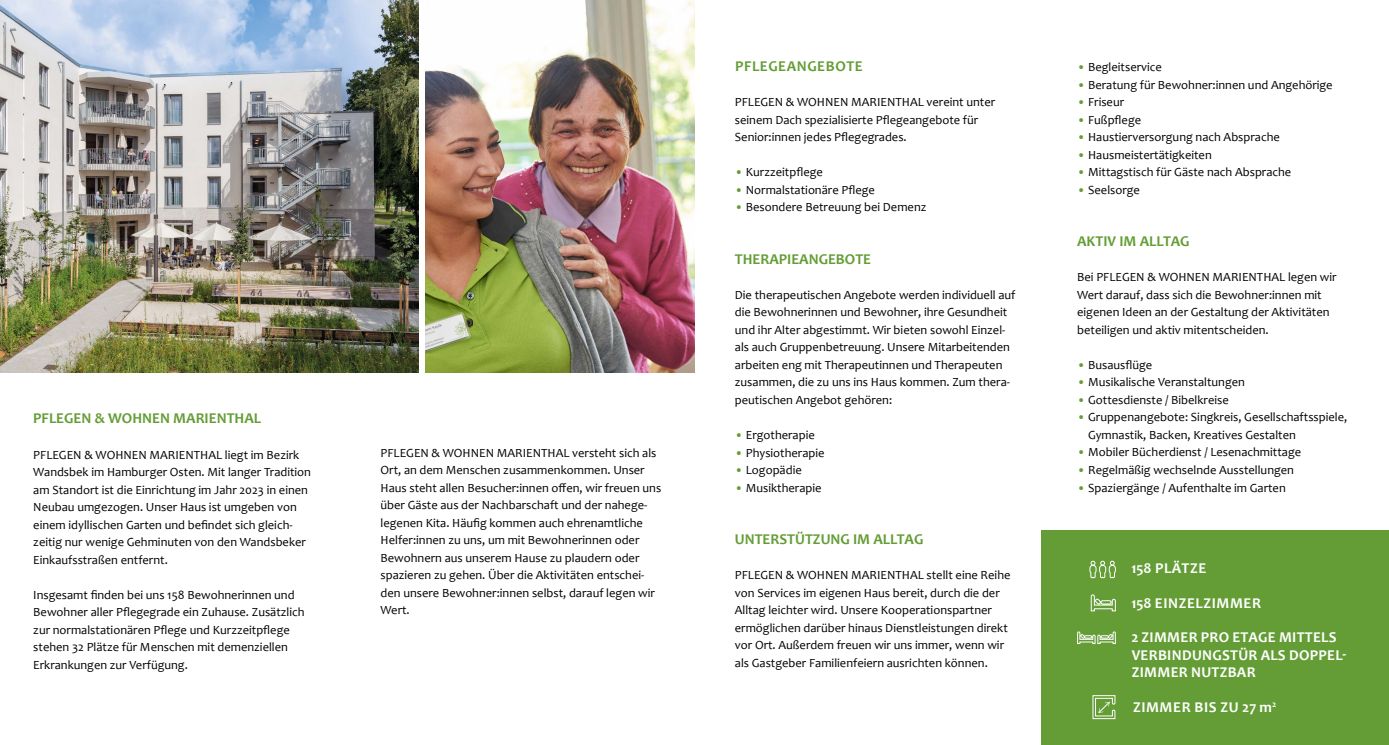
<style>
.page{position:relative;width:1389px;height:745px;background:#fff}
.page>*{position:absolute;margin:0;border:0;box-sizing:border-box;transform-origin:0 0}
.t1{font:700 15px "Candara";color:#649d35}
.t2{font:700 15px/17.5px "Candara";letter-spacing:.02em;color:#fff}
.t3{font:700 15px "Candara";letter-spacing:.04em;color:#fff}
.t4{font:700 15px "Candara";letter-spacing:.04em;color:#649d35}
.t5{font:12.5px/17.5px "Candara";color:#000}
.s1{color:#649d35}
</style>
<div class="page">
<img style="left:0;top:0;width:418px;height:372px">
<div style="left:1042px;top:530px;width:347px;height:214px;background:#649d35"></div>
<svg style="left:1090px;top:594px;width:26px;height:17px"></svg>
<svg style="left:1077px;top:631px;width:39px;height:13px"></svg>
<svg style="left:1092px;top:695px;width:24px;height:24px"></svg>
<img style="left:425px;top:0;width:269px;height:372px">
<svg style="left:1089px;top:560px;width:27px;height:18px"></svg>
<p class="t1" style="left:33px;top:409px;width:229px">PFLEGEN &amp; WOHNEN MARIENTHAL</p>
<p class="t5" style="left:33px;top:445px;width:279px">PFLEGEN &amp; WOHNEN MARIENTHAL liegt im Bezirk Wandsbek im Hamburger Osten. Mit langer Tradition am Standort ist die Einrichtung im Jahr 2023 in einen Neubau umgezogen. Unser Haus ist umgeben von einem idyllischen Garten und befindet sich gleich&shy;zeitig nur wenige Gehminuten von den Wandsbeker Einkaufsstraßen entfernt.</p>
<p class="t5" style="left:33px;top:585px;width:273px">Insgesamt finden bei uns 158 Bewohnerinnen und Bewohner aller Pflegegrade ein Zuhause. Zusätzlich zur normalstationären Pflege und Kurzzeitpflege stehen 32 Plätze für Menschen mit demenziellen Erkrankungen zur Verfügung.</p>
<p class="t5" style="left:381px;top:443px;width:282px">PFLEGEN &amp; WOHNEN MARIENTHAL versteht sich als Ort, an dem Menschen zusammenkommen. Unser Haus steht allen Besucher:innen offen, wir freuen uns über Gäste aus der Nachbarschaft und der nahege&shy;legenen Kita. Häufig kommen auch ehrenamtliche Helfer:innen zu uns, um mit Bewohnerinnen oder Bewohnern aus unserem Hause zu plaudern oder spazieren zu gehen. Über die Aktivitäten entschei&shy;den unsere Bewohner:innen selbst, darauf legen wir Wert.</p>
<p class="t4" style="left:735px;top:57px;width:129px">PFLEGEANGEBOTE</p>
<p class="t5" style="left:735px;top:93px;width:262px">PFLEGEN &amp; WOHNEN MARIENTHAL vereint unter seinem Dach spezialisierte Pflegeangebote für<br>Senior:innen jedes Pflegegrades.</p>
<p class="t5" style="left:735px;top:163px;width:90px"><span class="s1">•</span> Kurzzeitpflege</p>
<p class="t5" style="left:735px;top:181px;width:142px"><span class="s1">•</span> Normalstationäre Pflege</p>
<p class="t5" style="left:735px;top:198px;width:193px"><span class="s1">•</span> Besondere Betreuung bei Demenz</p>
<p class="t1" style="left:735px;top:249px;width:138px">THERAPIEANGEBOTE</p>
<p class="t5" style="left:735px;top:286px;width:282px">Die therapeutischen Angebote werden individuell auf die Bewohnerinnen und Bewohner, ihre Gesundheit und ihr Alter abgestimmt. Wir bieten sowohl Einzel&shy;als auch Gruppenbetreuung. Unsere Mitarbeitenden arbeiten eng mit Therapeutinnen und Therapeuten zusammen, die zu uns ins Haus kommen. Zum thera&shy;peutischen Angebot gehören:</p>
<p class="t5" style="left:735px;top:426px;width:81px"><span class="s1">•</span> Ergotherapie</p>
<p class="t5" style="left:735px;top:443px;width:91px"><span class="s1">•</span> Physiotherapie</p>
<p class="t5" style="left:735px;top:461px;width:68px"><span class="s1">•</span> Logopädie</p>
<p class="t5" style="left:735px;top:478px;width:88px"><span class="s1">•</span> Musiktherapie</p>
<p class="t1" style="left:735px;top:529px;width:190px">UNTERSTÜTZUNG IM ALLTAG</p>
<p class="t5" style="left:735px;top:566px;width:277px">PFLEGEN &amp; WOHNEN MARIENTHAL stellt eine Reihe von Services im eigenen Haus bereit, durch die der Alltag leichter wird. Unsere Kooperationspartner ermöglichen darüber hinaus Dienstleistungen direkt vor Ort. Außerdem freuen wir uns immer, wenn wir als Gastgeber Familienfeiern ausrichten können.</p>
<p class="t5" style="left:1077px;top:58px;width:86px"><span class="s1">•</span> Begleitservice</p>
<p class="t5" style="left:1077px;top:76px;width:257px"><span class="s1">•</span> Beratung für Bewohner:innen und Angehörige</p>
<p class="t5" style="left:1077px;top:93px;width:49px"><span class="s1">•</span> Friseur</p>
<p class="t5" style="left:1077px;top:111px;width:66px"><span class="s1">•</span> Fußpflege</p>
<p class="t5" style="left:1077px;top:128px;width:204px"><span class="s1">•</span> Haustierversorgung nach Absprache</p>
<p class="t5" style="left:1077px;top:146px;width:136px"><span class="s1">•</span> Hausmeistertätigkeiten</p>
<p class="t5" style="left:1077px;top:163px;width:216px"><span class="s1">•</span> Mittagstisch für Gäste nach Absprache</p>
<p class="t5" style="left:1077px;top:181px;width:64px"><span class="s1">•</span> Seelsorge</p>
<p class="t1" style="left:1077px;top:232px;width:114px">AKTIV IM ALLTAG</p>
<p class="t5" style="left:1077px;top:268px;width:261px">Bei PFLEGEN &amp; WOHNEN MARIENTHAL legen wir Wert darauf, dass sich die Bewohner:innen mit eigenen Ideen an der Gestaltung der Aktivitäten beteiligen und aktiv mitentscheiden.</p>
<p class="t5" style="left:1077px;top:355px;width:77px"><span class="s1">•</span> Busausflüge</p>
<p class="t5" style="left:1077px;top:373px;width:169px"><span class="s1">•</span> Musikalische Veranstaltungen</p>
<p class="t5" style="left:1077px;top:390px;width:153px"><span class="s1">•</span> Gottesdienste / Bibelkreise</p>
<p class="t5" style="left:1088px;top:408px;width:261px;text-indent:-11px"><span class="s1">•</span> Gruppenangebote: Singkreis, Gesellschaftsspiele,<br>Gymnastik, Backen, Kreatives Gestalten</p>
<p class="t5" style="left:1077px;top:443px;width:226px"><span class="s1">•</span> Mobiler Bücherdienst / Lesenachmittage</p>
<p class="t5" style="left:1077px;top:460px;width:218px"><span class="s1">•</span> Regelmäßig wechselnde Ausstellungen</p>
<p class="t5" style="left:1077px;top:478px;width:210px"><span class="s1">•</span> Spaziergänge / Aufenthalte im Garten</p>
<p class="t3" style="left:1131px;top:558px;width:76px">158 PLÄTZE</p>
<p class="t3" style="left:1131px;top:593px;width:131px">158 EINZELZIMMER</p>
<p class="t2" style="left:1131px;top:628px;width:216px">2 ZIMMER PRO ETAGE MITTELS<br>VERBINDUNGSTÜR ALS DOPPEL-<br>ZIMMER NUTZBAR</p>
<p class="t3" style="left:1133px;top:697px;width:145px">ZIMMER BIS ZU 27 m<sup>2</sup></p>
</div>
